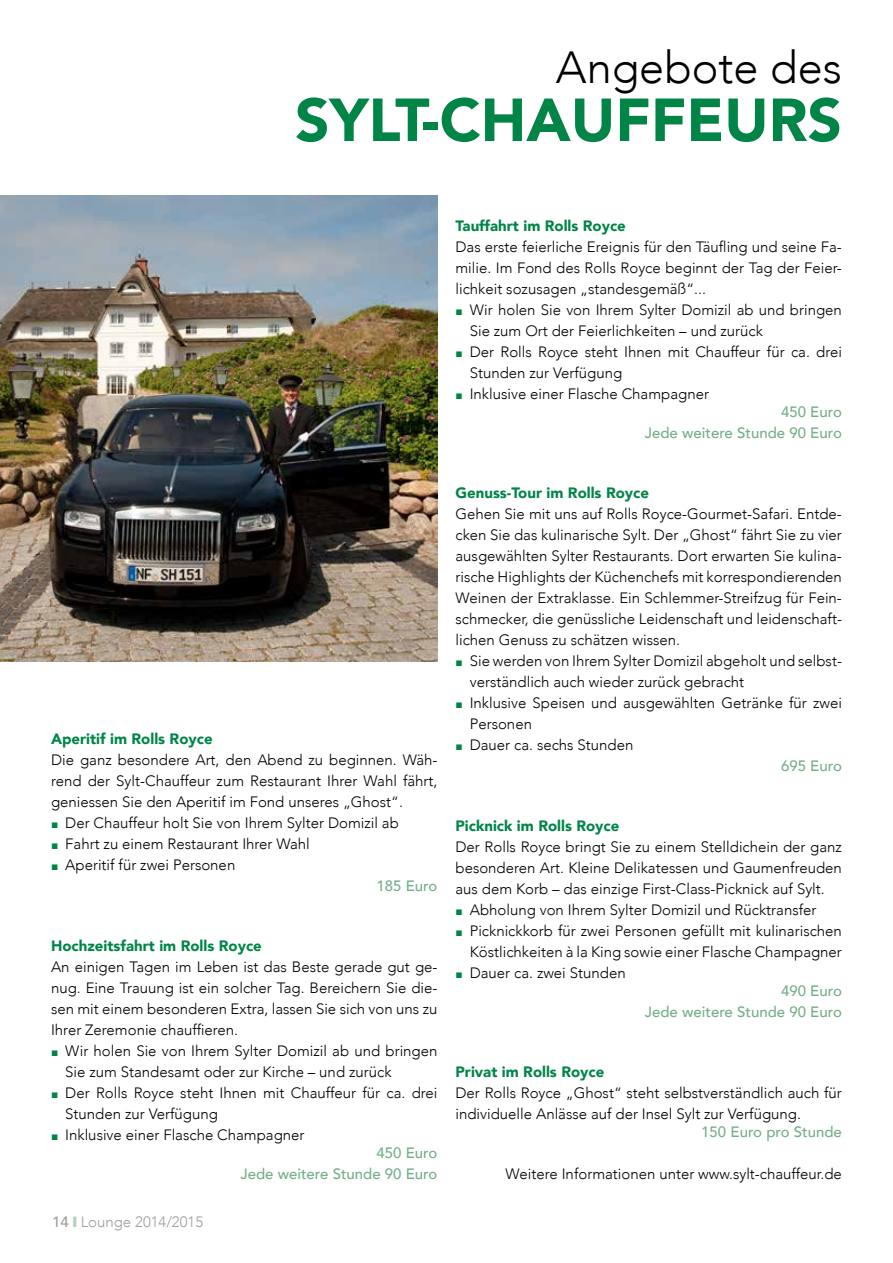
<style>
.page{position:relative;width:893px;height:1263px;background:#fff}
.page>*{position:absolute;margin:0;border:0;box-sizing:border-box;transform-origin:0 0}
.t1{font:900 60px "Avenir";color:#008547}
.t2{font:300 45px "Avenir";color:#000}
.t3{font:300 15px/21px "Avenir";color:#000}
.t4{font:900 15px "Avenir";color:#008547}
.t5{font:500 15px/21px "Avenir";color:#75af88;text-align:right}
.t6{font:300 15px "Avenir";color:#9d9d9c}
.s1{font-family:"Arial";font-weight:400;font-size:12px;color:#008547}
.s2{font-weight:500}
.s3{color:#b4d0b9}
</style>
<div class="page">
<img style="left:0;top:196px;width:437px;height:466px">
<h2 class="t2" style="left:556px;top:40px;width:287px">Angebote des</h2>
<h1 class="t1" style="left:295px;top:69px;width:548px">SYLT-CHAUFFEURS</h1>
<p class="t4" style="left:455px;top:213px;width:172px">Tauffahrt im Rolls Royce</p>
<p class="t3" style="left:455px;top:236px;width:388px;text-align:justify">Das erste feierliche Ereignis für den Täufling und seine Fa&shy;milie. Im Fond des Rolls Royce beginnt der Tag der Feier&shy;lichkeit sozusagen „standesgemäß“...</p>
<p class="t3" style="left:470px;top:299px;width:374px;text-indent:-14px"><span class="s1">■</span> Wir holen Sie von Ihrem Sylter Domizil ab und bringen<br>Sie zum Ort der Feierlichkeiten – und zurück</p>
<p class="t3" style="left:470px;top:341px;width:374px;text-indent:-14px"><span class="s1">■</span> Der Rolls Royce steht Ihnen mit Chauffeur für ca. drei<br>Stunden zur Verfügung</p>
<p class="t3" style="left:455px;top:383px;width:255px"><span class="s1">■</span> Inklusive einer Flasche Champagner</p>
<p class="t5" style="left:645px;top:400px;width:199px">450 Euro<br>Jede weitere Stunde 90 Euro</p>
<p class="t4" style="left:51px;top:725px;width:163px">Aperitif im Rolls Royce</p>
<p class="t3" style="left:51px;top:749px;width:388px;text-align:justify">Die ganz besondere Art, den Abend zu beginnen. Wäh&shy;rend der Sylt-Chauffeur zum Restaurant Ihrer Wahl fährt, geniessen Sie den Aperitif im Fond unseres „Ghost“.</p>
<p class="t3" style="left:51px;top:812px;width:349px"><span class="s1">■</span> Der Chauffeur holt Sie von Ihrem Sylter Domizil ab</p>
<p class="t3" style="left:51px;top:833px;width:260px"><span class="s1">■</span> Fahrt zu einem Restaurant Ihrer Wahl</p>
<p class="t3" style="left:51px;top:854px;width:186px"><span class="s1">■</span> Aperitif für zwei Personen</p>
<p class="t5" style="left:377px;top:874px;width:62px">185 Euro</p>
<p class="t4" style="left:51px;top:932px;width:212px">Hochzeitsfahrt im Rolls Royce</p>
<p class="t3" style="left:51px;top:956px;width:388px;text-align:justify">An einigen Tagen im Leben ist das Beste gerade gut ge&shy;nug. Eine Trauung ist ein solcher Tag. Bereichern Sie die&shy;sen mit einem besonderen Extra, lassen Sie sich von uns zu Ihrer Zeremonie chauffieren.</p>
<p class="t3" style="left:65px;top:1040px;width:374px;text-indent:-14px"><span class="s1">■</span> Wir holen Sie von Ihrem Sylter Domizil ab und bringen<br>Sie zum Standesamt oder zur Kirche – und zurück</p>
<p class="t3" style="left:65px;top:1082px;width:374px;text-indent:-14px"><span class="s1">■</span> Der Rolls Royce steht Ihnen mit Chauffeur für ca. drei<br>Stunden zur Verfügung</p>
<p class="t3" style="left:51px;top:1124px;width:255px"><span class="s1">■</span> Inklusive einer Flasche Champagner</p>
<p class="t5" style="left:240px;top:1141px;width:199px">450 Euro<br>Jede weitere Stunde 90 Euro</p>
<p class="t6" style="left:52px;top:1213px;width:153px"><span class="s2">14</span> <span class="s3">❙</span> Lounge 2014/2015</p>
<p class="t4" style="left:455px;top:480px;width:195px">Genuss-Tour im Rolls Royce</p>
<p class="t3" style="left:455px;top:503px;width:388px;text-align:justify">Gehen Sie mit uns auf Rolls Royce-Gourmet-Safari. Entde&shy;cken Sie das kulinarische Sylt. Der „Ghost“ fährt Sie zu vier ausgewählten Sylter Restaurants. Dort erwarten Sie kulina&shy;rische Highlights der Küchenchefs mit korrespondierenden Weinen der Extraklasse. Ein Schlemmer-Streifzug für Fein&shy;schmecker, die genüssliche Leidenschaft und leidenschaft&shy;lichen Genuss zu schätzen wissen.</p>
<p class="t3" style="left:470px;top:650px;width:374px;text-indent:-14px"><span class="s1">■</span> Sie werden von Ihrem Sylter Domizil abgeholt und selbst&shy;verständlich auch wieder zurück gebracht</p>
<p class="t3" style="left:470px;top:692px;width:374px;text-indent:-14px"><span class="s1">■</span> Inklusive Speisen und ausgewählten Getränke für zwei<br>Personen</p>
<p class="t3" style="left:455px;top:734px;width:179px"><span class="s1">■</span> Dauer ca. sechs Stunden</p>
<p class="t5" style="left:781px;top:754px;width:62px">695 Euro</p>
<p class="t4" style="left:455px;top:813px;width:165px">Picknick im Rolls Royce</p>
<p class="t3" style="left:455px;top:836px;width:388px;text-align:justify">Der Rolls Royce bringt Sie zu einem Stelldichein der ganz besonderen Art. Kleine Delikatessen und Gaumenfreuden aus dem Korb – das einzige First-Class-Picknick auf Sylt.</p>
<p class="t3" style="left:455px;top:899px;width:363px"><span class="s1">■</span> Abholung von Ihrem Sylter Domizil und Rücktransfer</p>
<p class="t3" style="left:455px;top:920px;width:388px;text-align:right"><span class="s1">■</span> Picknickkorb für zwei Personen gefüllt mit kulinarischen<br>Köstlichkeiten à la King sowie einer Flasche Champagner</p>
<p class="t3" style="left:455px;top:962px;width:172px"><span class="s1">■</span> Dauer ca. zwei Stunden</p>
<p class="t5" style="left:645px;top:979px;width:199px">490 Euro<br>Jede weitere Stunde 90 Euro</p>
<p class="t4" style="left:455px;top:1059px;width:150px">Privat im Rolls Royce</p>
<p class="t3" style="left:455px;top:1082px;width:388px">Der Rolls Royce „Ghost“ steht selbstverständlich auch für individuelle Anlässe auf der Insel Sylt zur Verfügung.</p>
<p class="t5" style="left:701px;top:1120px;width:142px">150 Euro pro Stunde</p>
<p class="t3" style="left:506px;top:1163px;width:338px">Weitere Informationen unter www.sylt-chauffeur.de</p>
</div>
